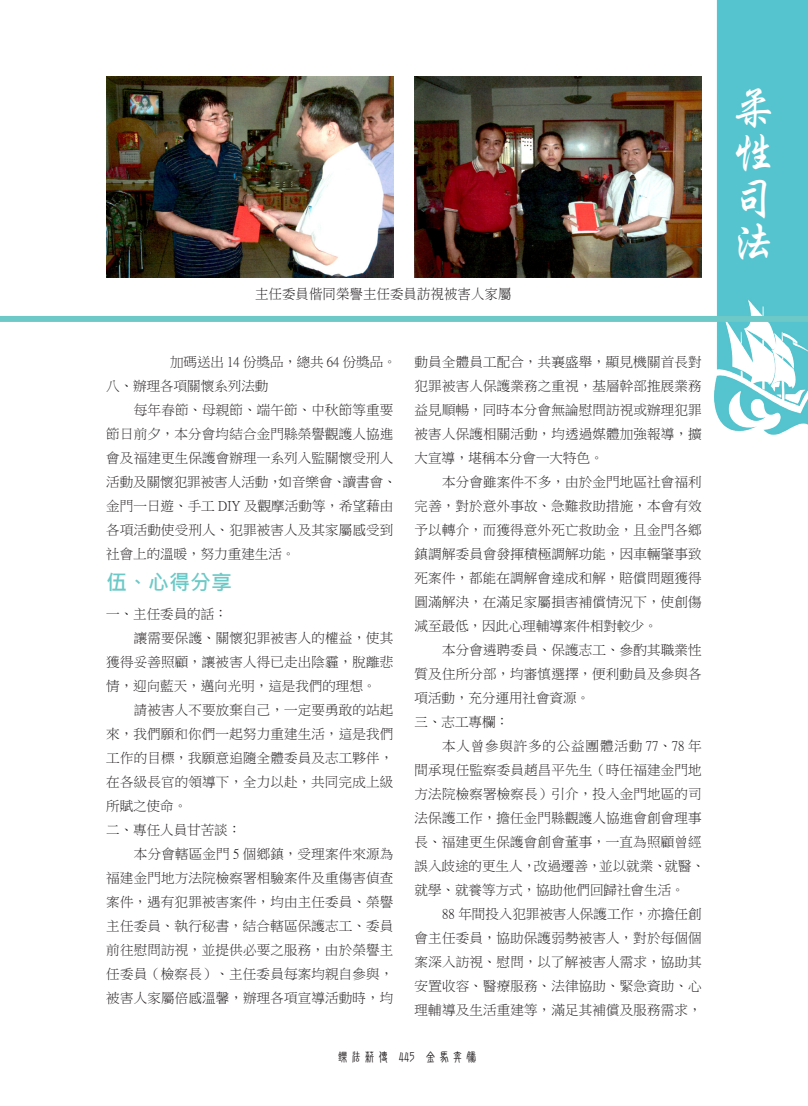
<style>
.page{position:relative;width:808px;height:1106px;background:#fff}
.page>*{position:absolute;margin:0;border:0;box-sizing:border-box;transform-origin:0 0}
.t1{font:45px/45px "Singkai EG Bold Big 5";color:#fff;text-align:justify}
.柔性司法壹{font:700 21px "Microsoft Jheng Hei";color:#6cc9c7}
.一般段落內文{font:13.5px/24px "P Ming Li U";letter-spacing:.015em;color:#231f20;text-align:justify}
.柔性司法段落樣式一{font:13.5px "P Ming Li U";color:#231f20}
.t2{font:300 13.5px "Adobe Ming Std";color:#231f20}
.柔性司法段落樣式1{font:13.5px "P Ming Li U";color:#231f20}
.t3{font:13.5px "DF New Chuan Md HKP BF";color:#231f20}
</style>
<div class="page">
<img style="left:714px;top:0;width:94px;height:435px">
<img style="left:106px;top:77px;width:287px;height:201px">
<img style="left:415px;top:77px;width:287px;height:201px">
<div style="left:0;top:316px;width:808px;height:6px;background:#6cc9c7"></div>
<p class="t2" style="left:255px;top:286px;width:258px">主任委員偕同榮譽主任委員訪視被害人家屬</p>
<p class="柔性司法段落樣式1" style="left:170px;top:355px;width:228px">加碼送出 14 份獎品，總共 64 份獎品。</p>
<p class="柔性司法段落樣式一" style="left:106px;top:379px;width:163px">八、辦理各項關懷系列法動</p>
<p class="一般段落內文" style="left:106px;top:398px;width:292px;text-align:left;text-indent:28px">每年春節、母親節、端午節、中秋節等重要節日前夕，本分會均結合金門縣榮譽觀護人協進會及福建更生保護會辦理一系列入監關懷受刑人活動及關懷犯罪被害人活動，如音樂會、讀書會、金門一日遊、手工 DIY 及觀摩活動等，希望藉由各項活動使受刑人、犯罪被害人及其家屬感受到社會上的溫暖，努力重建生活。</p>
<p class="柔性司法壹" style="left:106px;top:569px;width:127px">伍、心得分享</p>
<p class="柔性司法段落樣式一" style="left:106px;top:607px;width:123px">一、主任委員的話：</p>
<p class="一般段落內文" style="left:106px;top:626px;width:288px;text-indent:28px">讓需要保護、關懷犯罪被害人的權益，使其獲得妥善照顧，讓被害人得已走出陰霾，脫離悲情，迎向藍天，邁向光明，這是我們的理想。</p>
<p class="一般段落內文" style="left:106px;top:698px;width:288px;text-indent:28px">請被害人不要放棄自己，一定要勇敢的站起來，我們願和你們一起努力重建生活，這是我們工作的目標，我願意追隨全體委員及志工夥伴，在各級長官的領導下，全力以赴，共同完成上級所賦之使命。</p>
<p class="柔性司法段落樣式一" style="left:106px;top:823px;width:136px">二、專任人員甘苦談：</p>
<p class="一般段落內文" style="left:106px;top:842px;width:289px;text-indent:28px">本分會轄區金門 5 個鄉鎮，受理案件來源為福建金門地方法院檢察署相驗案件及重傷害偵查案件，遇有犯罪被害案件，均由主任委員、榮譽主任委員、執行秘書，結合轄區保護志工、委員前往慰問訪視，並提供必要之服務，由於榮譽主任委員（檢察長）、主任委員每案均親自參與，被害人家屬倍感溫馨，辦理各項宣導活動時，均</p>
<p class="一般段落內文" style="left:415px;top:350px;width:289px">動員全體員工配合，共襄盛舉，顯見機關首長對犯罪被害人保護業務之重視，基層幹部推展業務益見順暢，同時本分會無論慰問訪視或辦理犯罪被害人保護相關活動，均透過媒體加強報導，擴大宣導，堪稱本分會一大特色。</p>
<p class="一般段落內文" style="left:415px;top:470px;width:289px;text-indent:28px">本分會雖案件不多，由於金門地區社會福利完善，對於意外事故、急難救助措施，本會有效予以轉介，而獲得意外死亡救助金，且金門各鄉鎮調解委員會發揮積極調解功能，因車輛肇事致死案件，都能在調解會達成和解，賠償問題獲得圓滿解決，在滿足家屬損害補償情況下，使創傷減至最低，因此心理輔導案件相對較少。</p>
<p class="一般段落內文" style="left:415px;top:638px;width:288px;text-indent:28px">本分會遴聘委員、保護志工、參酌其職業性質及住所分部，均審慎選擇，便利動員及參與各項活動，充分運用社會資源。</p>
<p class="柔性司法段落樣式一" style="left:415px;top:715px;width:96px">三、志工專欄：</p>
<p class="一般段落內文" style="left:415px;top:734px;width:292px;text-align:left;text-indent:28px">本人曾參與許多的公益團體活動 77、78 年間承現任監察委員趙昌平先生（時任福建金門地方法院檢察署檢察長）引介，投入金門地區的司法保護工作，擔任金門縣觀護人協進會創會理事長、福建更生保護會創會董事，一直為照顧曾經誤入歧途的更生人，改過遷善，並以就業、就醫、就學、就養等方式，協助他們回歸社會生活。</p>
<p class="一般段落內文" style="left:415px;top:902px;width:288px;text-indent:28px">88 年間投入犯罪被害人保護工作，亦擔任創會主任委員，協助保護弱勢被害人，對於每個個案深入訪視、慰問，以了解被害人需求，協助其安置收容、醫療服務、法律協助、緊急資助、心理輔導及生活重建等，滿足其補償及服務需求，</p>
<p class="t3" style="left:336px;top:1050px;width:143px">鑠法薪傳 445 金馬奔騰</p>
<h1 class="t1" style="left:731px;top:85px;width:41px">柔性司法</h1>
</div>
